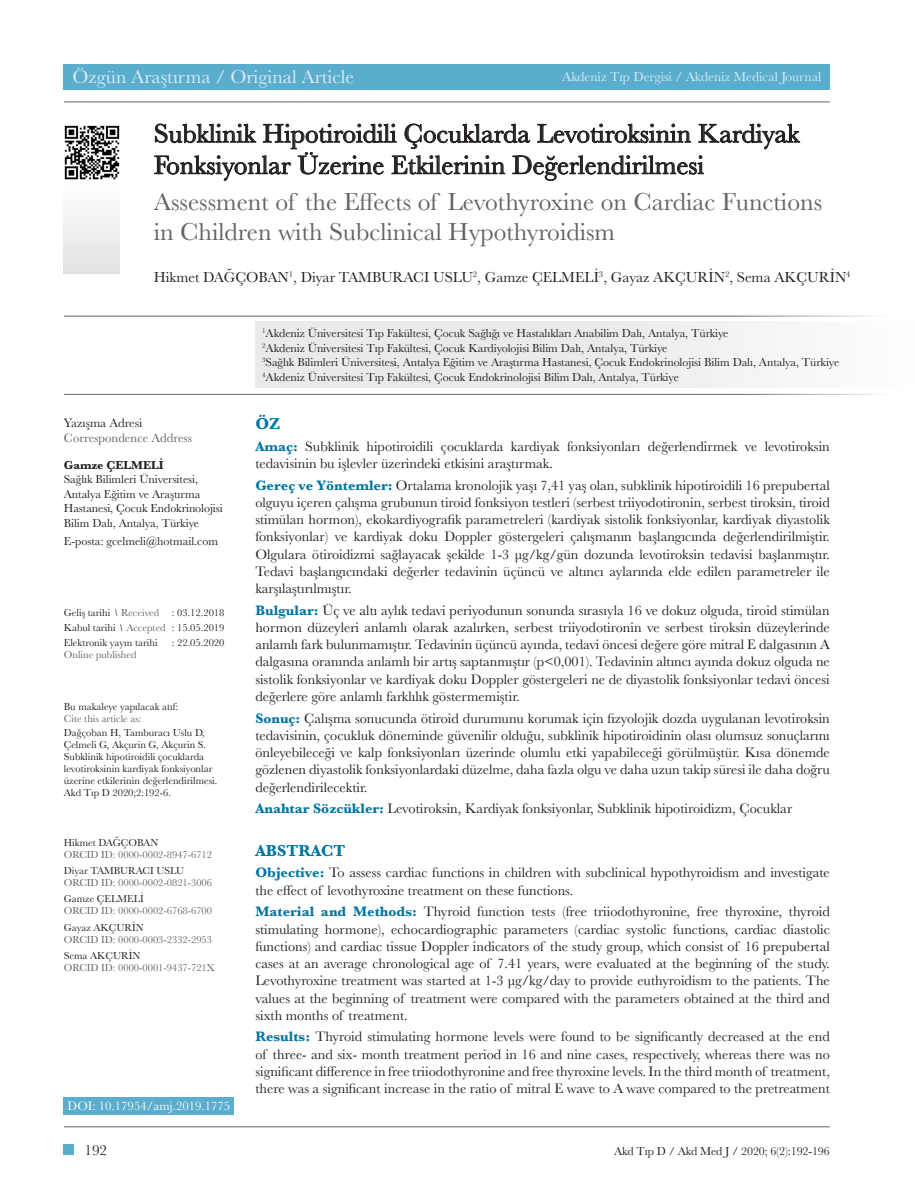
<style>
.page{position:relative;width:915px;height:1191px;background:#fff}
.page>*{position:absolute;margin:0;border:0;box-sizing:border-box;transform-origin:0 0}
.t1{font:27px/31.5px "Baskerville";color:#231f20}
.t2{font:25.5px/30px "Baskerville";color:#636366}
.t3{font:19.5px "Baskerville";color:#daebf4}
.t4{font:700 16.5px "Baskerville";color:#0076a3}
.t5{font:15px "Baskerville";color:#231f20}
.t6{font:14.25px/17.2px "Baskerville";color:#231f20;text-align:justify}
.t7{font:13.5px "Baskerville";color:#daebf4}
.t8{font:12.75px "Baskerville";color:#fff}
.t9{font:12.75px "Baskerville";color:#636366}
.t10{font:12.75px "Baskerville";color:#231f20}
.t11{font:12px/14.4px "Baskerville";letter-spacing:-.005em;color:#231f20}
.t12{font:700 12px "Baskerville";color:#231f20}
.t13{font:10.5px/12px "Baskerville";color:#231f20;text-align:justify}
.t14{font:10.5px "Baskerville";color:#636366}
.s1{font-style:italic}
.s2{color:#636366}
.s3{font-weight:700;color:#0076a3}
</style>
<div class="page">
<div style="left:64px;top:1144px;width:10px;height:10px;background:#5aadcd"></div>
<hr style="left:64px;top:102px;width:765px;height:1px;background:#636366">
<div style="left:64px;top:1097px;width:170px;height:17px;background:#5aadcd"></div>
<hr style="left:64px;top:1126px;width:765px;height:1px;background:#636366">
<div style="left:64px;top:183px;width:56px;height:91px;background:linear-gradient(to bottom,#fffeff,#e1e1e3)"></div>
<div style="left:64px;top:64px;width:765px;height:25px;background:#5aadcd"></div>
<img style="left:64px;top:125px;width:56px;height:55px">
<svg style="left:154px;top:124px;width:645px;height:57px"></svg>
<hr style="left:64px;top:316px;width:850px;height:1px;background:#636366">
<div style="left:255px;top:322px;width:659px;height:66px;background:linear-gradient(to right,#e4e5e6,#f9f9f9)"></div>
<hr style="left:64px;top:394px;width:850px;height:1px;background:#636366">
<h3 class="t3" style="left:72px;top:64px;width:283px">Özgün Araştırma / Original Article</h3>
<p class="t7" style="left:562px;top:68px;width:260px">Akdeniz Tıp Dergisi / Akdeniz Medical Journal</p>
<h1 class="t1" style="left:154px;top:118px;width:647px">Subklinik Hipotiroidili Çocuklarda Levotiroksinin Kardiyak<br>Fonksiyonlar Üzerine Etkilerinin Değerlendirilmesi</h1>
<h2 class="t2" style="left:154px;top:187px;width:669px">Assessment of the Effects of Levothyroxine on Cardiac Functions in Children with Subclinical Hypothyroidism</h2>
<p class="t5" style="left:154px;top:267px;width:698px">Hikmet DAĞÇOBAN<sup>1</sup>, Diyar TAMBURACI USLU<sup>2</sup>, Gamze ÇELMELİ<sup>3</sup>, Gayaz AKÇURİN<sup>2</sup>, Sema AKÇURİN<sup>4</sup></p>
<p class="t10" style="left:64px;top:414px;width:80px">Yazışma Adresi</p>
<p class="t9" style="left:64px;top:430px;width:130px">Correspondence Address</p>
<p class="t12" style="left:64px;top:457px;width:101px">Gamze ÇELMELİ</p>
<p class="t11" style="left:64px;top:472px;width:160px">Sağlık Bilimleri Üniversitesi,<br>Antalya Eğitim ve Araştırma<br>Hastanesi, Çocuk Endokrinolojisi<br>Bilim Dalı, Antalya, Türkiye</p>
<p class="t11" style="left:64px;top:534px;width:156px">E-posta: gcelmeli@hotmail.com</p>
<p class="t13" style="left:64px;top:605px;width:162px;line-height:15px">Geliş tarihi <span class="s1">\</span> <span class="s2">Received</span> : 03.12.2018<br>Kabul tarihi <span class="s1">\</span> <span class="s2">Accepted</span> : 15.05.2019<br>Elektronik yayın tarihi</p>
<p class="t13" style="left:172px;top:637px;width:54px">: 22.05.2020</p>
<p class="t14" style="left:64px;top:648px;width:74px">Online published</p>
<p class="t13" style="left:64px;top:701px;width:116px">Bu makaleye yapılacak atıf:</p>
<p class="t14" style="left:64px;top:712px;width:79px">Cite this article as:</p>
<p class="t13" style="left:64px;top:727px;width:155px;text-align:left">Dağçoban H, Tamburacı Uslu D, Çelmeli G, Akçurin G, Akçurin S.<br>Subklinik hipotiroidili çocuklarda levotiroksinin kardiyak fonksiyonlar üzerine etkilerinin değerlendirilmesi.<br>Akd Tıp D 2020;2:192-6.</p>
<p class="t13" style="left:64px;top:836px;width:96px">Hikmet DAĞÇOBAN</p>
<p class="t14" style="left:64px;top:848px;width:150px">ORCID ID: 0000-0002-8947-6712</p>
<p class="t13" style="left:64px;top:865px;width:122px">Diyar TAMBURACI USLU</p>
<p class="t14" style="left:64px;top:876px;width:150px">ORCID ID: 0000-0002-0821-3006</p>
<p class="t13" style="left:64px;top:893px;width:81px">Gamze ÇELMELİ</p>
<p class="t14" style="left:64px;top:904px;width:150px">ORCID ID: 0000-0002-6768-6700</p>
<p class="t13" style="left:64px;top:921px;width:81px">Gayaz AKÇURİN</p>
<p class="t14" style="left:64px;top:932px;width:150px">ORCID ID: 0000-0003-2332-2953</p>
<p class="t13" style="left:64px;top:949px;width:78px">Sema AKÇURİN</p>
<p class="t14" style="left:64px;top:961px;width:153px">ORCID ID: 0000-0001-9437-721X</p>
<p class="t8" style="left:68px;top:1098px;width:164px">DOI: 10.17954/amj.2019.1775</p>
<p class="t5" style="left:84px;top:1140px;width:24px">192</p>
<p class="t11" style="left:262px;top:326px;width:578px"><sup>1</sup>Akdeniz Üniversitesi Tıp Fakültesi, Çocuk Sağlığı ve Hastalıkları Anabilim Dalı, Antalya, Türkiye<br><sup>2</sup>Akdeniz Üniversitesi Tıp Fakültesi, Çocuk Kardiyolojisi Bilim Dalı, Antalya, Türkiye<br><sup>3</sup>Sağlık Bilimleri Üniversitesi, Antalya Eğitim ve Araştırma Hastanesi, Çocuk Endokrinolojisi Bilim Dalı, Antalya, Türkiye <sup>4</sup>Akdeniz Üniversitesi Tıp Fakültesi, Çocuk Endokrinolojisi Bilim Dalı, Antalya, Türkiye</p>
<p class="t4" style="left:255px;top:412px;width:26px">ÖZ</p>
<p class="t6" style="left:255px;top:438px;width:576px"><span class="s3">Amaç:</span> Subklinik hipotiroidili çocuklarda kardiyak fonksiyonları değerlendirmek ve levotiroksin tedavisinin bu işlevler üzerindeki etkisini araştırmak.</p>
<p class="t6" style="left:255px;top:476px;width:576px"><span class="s3">Gereç ve Yöntemler:</span> Ortalama kronolojik yaşı 7,41 yaş olan, subklinik hipotiroidili 16 prepubertal olguyu içeren çalışma grubunun tiroid fonksiyon testleri (serbest triiyodotironin, serbest tiroksin, tiroid stimülan hormon), ekokardiyografik parametreleri (kardiyak sistolik fonksiyonlar, kardiyak diyastolik fonksiyonlar) ve kardiyak doku Doppler göstergeleri çalışmanın başlangıcında değerlendirilmiştir.<br>Olgulara ötiroidizmi sağlayacak şekilde 1-3 µg/kg/gün dozunda levotiroksin tedavisi başlanmıştır.<br>Tedavi başlangıcındaki değerler tedavinin üçüncü ve altıncı aylarında elde edilen parametreler ile karşılaştırılmıştır.</p>
<p class="t6" style="left:255px;top:601px;width:576px"><span class="s3">Bulgular:</span> Üç ve altı aylık tedavi periyodunun sonunda sırasıyla 16 ve dokuz olguda, tiroid stimülan hormon düzeyleri anlamlı olarak azalırken, serbest triiyodotironin ve serbest tiroksin düzeylerinde anlamlı fark bulunmamıştır. Tedavinin üçüncü ayında, tedavi öncesi değere göre mitral E dalgasının A dalgasına oranında anlamlı bir artış saptanmıştır (p&lt;0,001). Tedavinin altıncı ayında dokuz olguda ne sistolik fonksiyonlar ve kardiyak doku Doppler göstergeleri ne de diyastolik fonksiyonlar tedavi öncesi değerlere göre anlamlı farklılık göstermemiştir.</p>
<p class="t6" style="left:255px;top:709px;width:576px"><span class="s3">Sonuç:</span> Çalışma sonucunda ötiroid durumunu korumak için fizyolojik dozda uygulanan levotiroksin tedavisinin, çocukluk döneminde güvenilir olduğu, subklinik hipotiroidinin olası olumsuz sonuçlarını önleyebileceği ve kalp fonksiyonları üzerinde olumlu etki yapabileceği görülmüştür. Kısa dönemde gözlenen diyastolik fonksiyonlardaki düzelme, daha fazla olgu ve daha uzun takip süresi ile daha doğru değerlendirilecektir.</p>
<p class="t6" style="left:255px;top:800px;width:538px"><span class="s3">Anahtar Sözcükler:</span> Levotiroksin, Kardiyak fonksiyonlar, Subklinik hipotiroidizm, Çocuklar</p>
<p class="t4" style="left:255px;top:839px;width:92px">ABSTRACT</p>
<p class="t6" style="left:255px;top:864px;width:576px"><span class="s3">Objective:</span> To assess cardiac functions in children with subclinical hypothyroidism and investigate the effect of levothyroxine treatment on these functions.</p>
<p class="t6" style="left:255px;top:903px;width:576px"><span class="s3">Material and Methods:</span> Thyroid function tests (free triiodothyronine, free thyroxine, thyroid stimulating hormone), echocardiographic parameters (cardiac systolic functions, cardiac diastolic functions) and cardiac tissue Doppler indicators of the study group, which consist of 16 prepubertal cases at an average chronological age of 7.41 years, were evaluated at the beginning of the study.<br>Levothyroxine treatment was started at 1-3 µg/kg/day to provide euthyroidism to the patients. The values at the beginning of treatment were compared with the parameters obtained at the third and sixth months of treatment.</p>
<p class="t6" style="left:255px;top:1028px;width:576px"><span class="s3">Results:</span> Thyroid stimulating hormone levels were found to be significantly decreased at the end of three- and six- month treatment period in 16 and nine cases, respectively, whereas there was no significant difference in free triiodothyronine and free thyroxine levels. In the third month of treatment, there was a significant increase in the ratio of mitral E wave to A wave compared to the pretreatment</p>
<p class="t11" style="left:614px;top:1144px;width:217px">Akd Tıp D / Akd Med J / 2020; 6(2):192-196</p>
</div>
